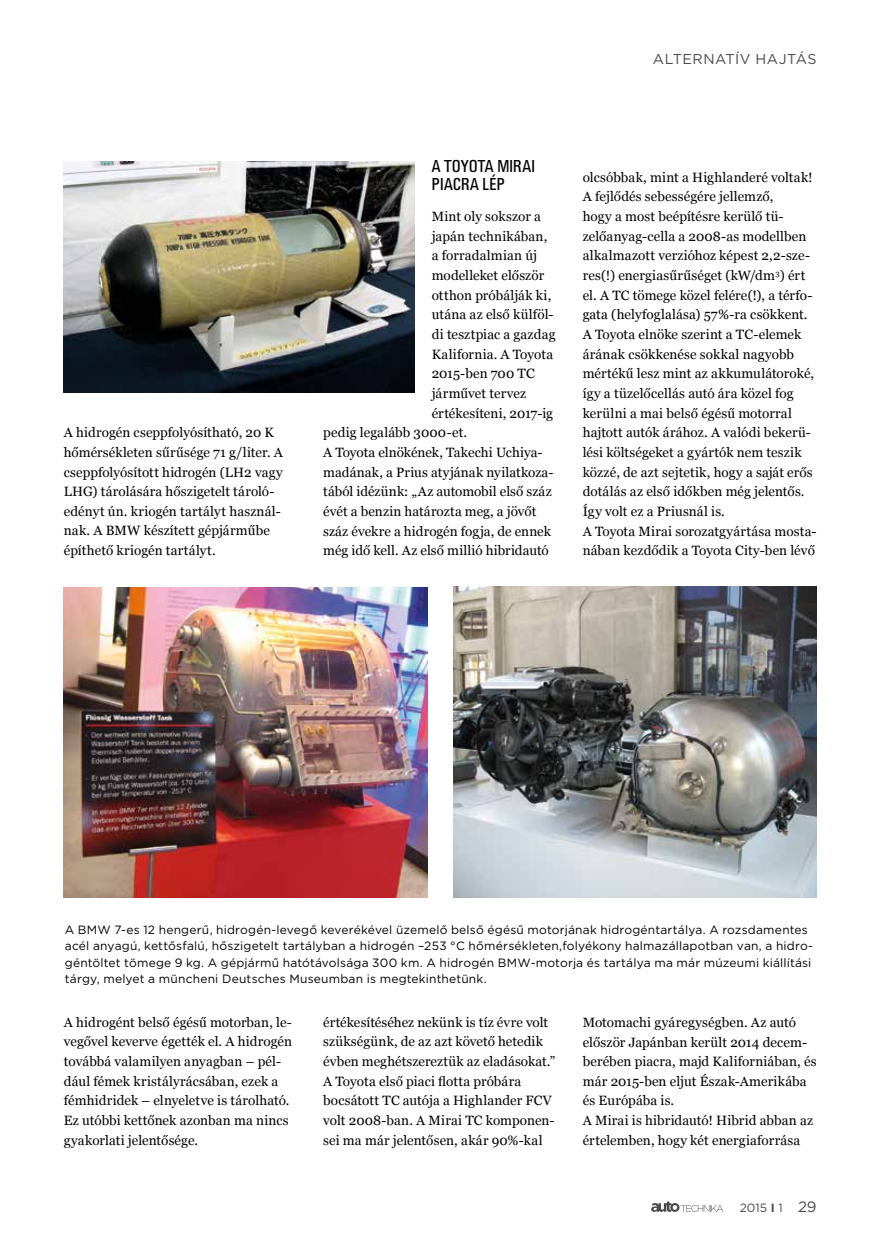
<style>
.page{position:relative;width:872px;height:1246px;background:#fff}
.page>*{position:absolute;margin:0;border:0;box-sizing:border-box;transform-origin:0 0}
.t1{font:18px/18px "U001 Con";letter-spacing:.015em;color:#000}
.t2{font:14.25px "Gotham";letter-spacing:.035em;color:#4a4a49}
.t3{font:13.5px/19.6px "Georgia";letter-spacing:.005em;color:#000}
.t4{font:12px/16.5px "Gotham";letter-spacing:.015em;color:#000}
.t5{font:12px "Gotham";color:#4a4a49}
.s1{font-weight:700}
.s2{font-size:15px}
</style>
<div class="page">
<svg style="left:651px;top:1201px;width:72px;height:11px"></svg>
<img style="left:64px;top:162px;width:351px;height:230px">
<img style="left:453px;top:586px;width:363px;height:312px">
<img style="left:64px;top:588px;width:363px;height:310px">
<p class="t3" style="left:64px;top:422px;width:221px">A hidrogén cseppfolyósítható, 20 K hőmérsékleten sűrűsége 71 g/liter. A cseppfolyósított hidrogén (LH2 vagy LHG) tárolására hőszigetelt tároló&shy;edényt ún. kriogén tartályt használ&shy;nak. A BMW készített gépjárműbe építhető kriogén tartályt.</p>
<p class="t2" style="left:653px;top:50px;width:165px">ALTERNATÍV HAJTÁS</p>
<h1 class="t1" style="left:432px;top:157px;width:105px">A TOYOTA MIRAI<br>PIACRA LÉP</h1>
<p class="t3" style="left:432px;top:206px;width:111px">Mint oly sokszor a</p>
<p class="t3" style="left:432px;top:226px;width:117px">japán technikában,</p>
<p class="t3" style="left:432px;top:245px;width:107px">a forradalmian új</p>
<p class="t3" style="left:432px;top:265px;width:114px">modelleket először</p>
<p class="t3" style="left:432px;top:285px;width:121px">otthon próbálják ki,</p>
<p class="t3" style="left:432px;top:304px;width:123px">utána az első külföl-</p>
<p class="t3" style="left:432px;top:324px;width:125px">di tesztpiac a gazdag</p>
<p class="t3" style="left:432px;top:344px;width:123px">Kalifornia. A Toyota</p>
<p class="t3" style="left:432px;top:363px;width:105px">2015-ben 700 TC</p>
<p class="t3" style="left:432px;top:383px;width:96px">járművet tervez</p>
<p class="t3" style="left:432px;top:403px;width:123px">értékesíteni, 2017-ig</p>
<p class="t3" style="left:323px;top:422px;width:145px">pedig legalább 3000-et.</p>
<p class="t3" style="left:323px;top:442px;width:221px">A Toyota elnökének, Takechi Uchiya-</p>
<p class="t3" style="left:323px;top:461px;width:232px">madának, a Prius atyjának nyilatkoza-</p>
<p class="t3" style="left:323px;top:481px;width:230px">tából idézünk: „Az automobil első száz</p>
<p class="t3" style="left:323px;top:501px;width:215px">évét a benzin határozta meg, a jövőt</p>
<p class="t3" style="left:323px;top:520px;width:229px">száz évekre a hidrogén fogja, de ennek</p>
<p class="t3" style="left:323px;top:540px;width:227px">még idő kell. Az első millió hibridautó</p>
<p class="t3" style="left:583px;top:167px;width:235px">olcsóbbak, mint a Highlanderé voltak!<br>A fejlődés sebességére jellemző,<br>hogy a most beépítésre kerülő tü&shy;zelőanyag-cella a 2008-as modellben alkalmazott verzióhoz képest 2,2-sze&shy;res(!) energiasűrűséget (kW/dm<sup>3</sup>) ért el. A TC tömege közel felére(!), a térfo&shy;gata (helyfoglalása) 57%-ra csökkent.<br>A Toyota elnöke szerint a TC-elemek árának csökkenése sokkal nagyobb mértékű lesz mint az akkumulátoroké, így a tüzelőcellás autó ára közel fog kerülni a mai belső égésű motorral hajtott autók árához. A valódi bekerü&shy;lési költségeket a gyártók nem teszik közzé, de azt sejtetik, hogy a saját erős dotálás az első időkben még jelentős.<br>Így volt ez a Priusnál is.<br>A Toyota Mirai sorozatgyártása mosta&shy;nában kezdődik a Toyota City-ben lévő</p>
<p class="t4" style="left:65px;top:921px;width:749px">A BMW 7-es 12 hengerű, hidrogén-levegő keverékével üzemelő belső égésű motorjának hidrogéntartálya. A rozsdamentes acél anyagú, kettősfalú, hőszigetelt tartályban a hidrogén –253 °C hőmérsékleten,folyékony halmazállapotban van, a hidro&shy;géntöltet tömege 9 kg. A gépjármű hatótávolsága 300 km. A hidrogén BMW-motorja és tartálya ma már múzeumi kiállítási tárgy, melyet a müncheni Deutsches Museumban is megtekinthetünk.</p>
<p class="t3" style="left:64px;top:1012px;width:230px">A hidrogént belső égésű motorban, le&shy;vegővel keverve égették el. A hidrogén továbbá valamilyen anyagban – pél&shy;dául fémek kristályrácsában, ezek a fémhidridek – elnyeletve is tárolható.<br>Ez utóbbi kettőnek azonban ma nincs gyakorlati jelentősége.</p>
<p class="t3" style="left:323px;top:1012px;width:233px">értékesítéséhez nekünk is tíz évre volt szükségünk, de az azt követő hetedik évben meghétszereztük az eladásokat.” A Toyota első piaci flotta próbára bocsátott TC autója a Highlander FCV volt 2008-ban. A Mirai TC komponen&shy;sei ma már jelentősen, akár 90%-kal</p>
<p class="t3" style="left:583px;top:1012px;width:235px">Motomachi gyáregységben. Az autó először Japánban került 2014 decem&shy;berében piacra, majd Kaliforniában, és már 2015-ben eljut Észak-Amerikába és Európába is.<br>A Mirai is hibridautó! Hibrid abban az értelemben, hogy két energiaforrása</p>
<p class="t5" style="left:739px;top:1200px;width:78px">2015 <span class="s1">I</span> 1 <span class="s2">29</span></p>
</div>
